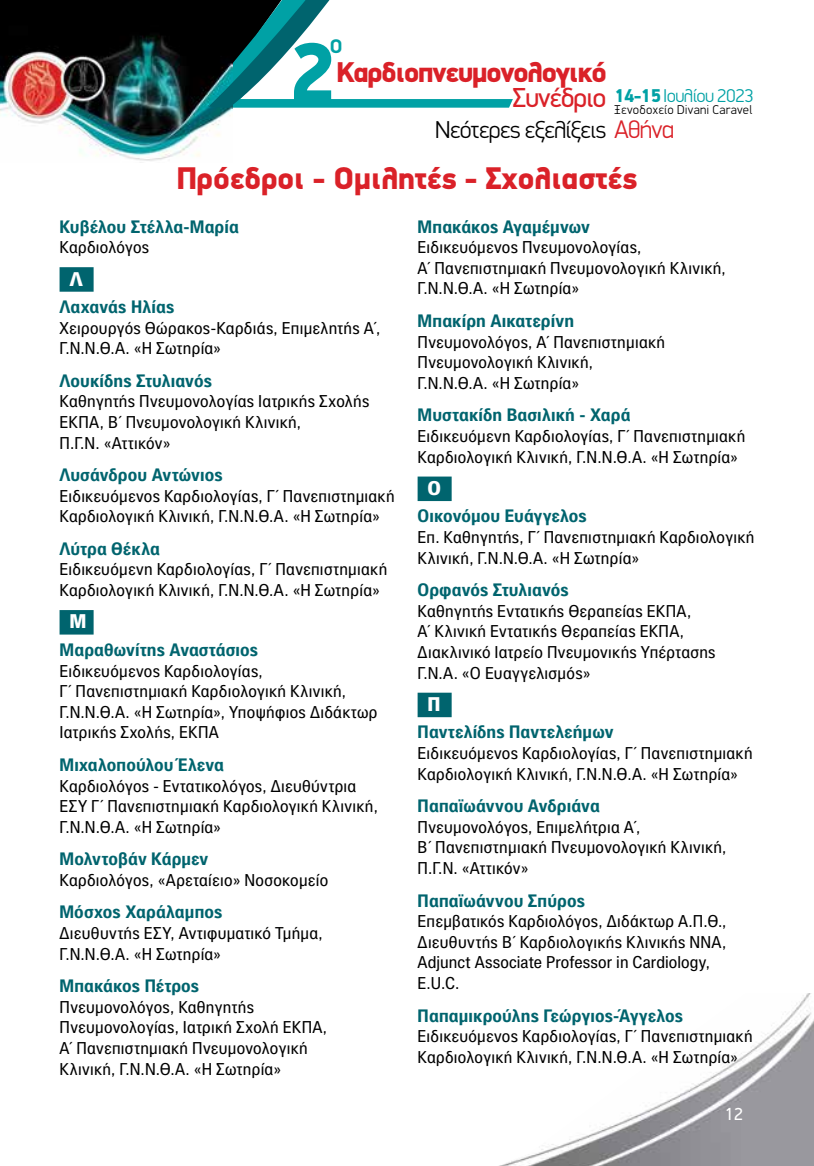
<style>
.page{position:relative;width:814px;height:1166px;background:#fff}
.page>*{position:absolute;margin:0;border:0;box-sizing:border-box;transform-origin:0 0}
.t1{font:900 84.35px "PF Din Display";color:#00a1a5}
.t2{font:900 31.5px "PF Din Display";letter-spacing:-.005em;color:#da2128}
.t3{font:900 28.7px "PF Din Display";letter-spacing:-.04em;color:#da2128}
.t4{font:27.65px "PF Din Display";letter-spacing:-.04em;color:#da2128}
.t5{font:300 24.5px "PF Din Display";letter-spacing:-.03em;color:#000}
.t6{font:700 19.78px "PF Din Display";color:#00a1a5}
.t7{font:900 19.25px "PF Paperback";color:#fff}
.t8{font:300 18.55px "PF Din Display";letter-spacing:-.03em;color:#00a1a5}
.t9{font:700 17.5px "PF Paperback";letter-spacing:.01em;color:#00646e}
.t10{font:17.5px "PF Din Display";color:#fff}
.t11{font:16.62px/20.7px "PF Paperback";letter-spacing:.02em;color:#000}
.t12{font:300 12.78px "PF Din Display";letter-spacing:.02em;color:#000}
.s1{font-weight:900}
.s2{font-size:25.55px;color:#da2128}
</style>
<div class="page">
<img style="left:499px;top:993px;width:315px;height:173px">
<img style="left:65px;top:130px;width:155px;height:31px">
<img style="left:0;top:0;width:513px;height:130px">
<div style="left:60px;top:267px;width:34px;height:25px;background:#00646e"></div>
<div style="left:60px;top:610px;width:34px;height:24px;background:#00646e"></div>
<div style="left:417px;top:476px;width:34px;height:25px;background:#00646e"></div>
<div style="left:417px;top:693px;width:34px;height:24px;background:#00646e"></div>
<p class="t6" style="left:330px;top:34px;width:14px">o</p>
<h1 class="t1" style="left:289px;top:21px;width:48px">2</h1>
<h3 class="t3" style="left:336px;top:54px;width:271px">Καρδιοπνευμονολογικό</h3>
<h3 class="t4" style="left:512px;top:81px;width:95px">Συνέδριο</h3>
<p class="t8" style="left:614px;top:84px;width:141px"><span class="s1">14-15</span>Ιουλίου 2023</p>
<p class="t12" style="left:614px;top:102px;width:140px">Ξενοδοχείο Divani Caravel</p>
<h3 class="t5" style="left:435px;top:115px;width:240px">Νεότερες εξελίξεις <span class="s2">Αθήνα</span></h3>
<h2 class="t2" style="left:176px;top:159px;width:462px">Πρόεδροι - Ομιλητές - Σχολιαστές</h2>
<p class="t9" style="left:60px;top:215px;width:181px">Kυβέλου Στέλλα-Μαρία</p>
<p class="t11" style="left:60px;top:236px;width:91px">Καρδιολόγος</p>
<p class="t7" style="left:69px;top:267px;width:15px">Λ</p>
<p class="t9" style="left:60px;top:296px;width:116px">Λαχανάς Ηλίας</p>
<p class="t11" style="left:60px;top:317px;width:322px">Χειρουργός Θώρακος-Καρδιάς, Επιμελητής Α΄,<br>Γ.Ν.Ν.Θ.Α. «Η Σωτηρία»</p>
<p class="t9" style="left:60px;top:369px;width:154px">Λουκίδης Στυλιανός</p>
<p class="t11" style="left:60px;top:391px;width:311px">Καθηγητής Πνευμονολογίας Ιατρικής Σχολής<br>ΕΚΠΑ, Β΄ Πνευμονολογική Κλινική,<br>Π.Γ.Ν. «Αττικόν»</p>
<p class="t9" style="left:60px;top:464px;width:165px">Λυσάνδρου Αντώνιος</p>
<p class="t11" style="left:60px;top:485px;width:336px">Ειδικευόμενος Καρδιολογίας, Γ΄ Πανεπιστημιακή<br>Καρδιολογική Κλινική, Γ.Ν.Ν.Θ.Α. «Η Σωτηρία»</p>
<p class="t9" style="left:60px;top:537px;width:102px">Λύτρα Θέκλα</p>
<p class="t11" style="left:60px;top:559px;width:329px">Ειδικευόμενη Καρδιολογίας, Γ΄ Πανεπιστημιακή<br>Καρδιολογική Κλινική, Γ.Ν.Ν.Θ.Α. «Η Σωτηρία»</p>
<p class="t7" style="left:69px;top:610px;width:19px">Μ</p>
<p class="t9" style="left:60px;top:639px;width:200px">Μαραθωνίτης Αναστάσιος</p>
<p class="t11" style="left:60px;top:660px;width:319px">Ειδικευόμενος Καρδιολογίας,<br>Γ΄ Πανεπιστημιακή Καρδιολογική Κλινική, Γ.Ν.Ν.Θ.Α. «Η Σωτηρία», Υποψήφιος Διδάκτωρ Ιατρικής Σχολής, ΕΚΠΑ</p>
<p class="t9" style="left:60px;top:754px;width:166px">Μιχαλοπούλου Έλενα</p>
<p class="t11" style="left:60px;top:775px;width:320px">Καρδιολόγος - Εντατικολόγος, Διευθύντρια<br>ΕΣΥ Γ΄ Πανεπιστημιακή Καρδιολογική Κλινική,<br>Γ.Ν.Ν.Θ.Α. «Η Σωτηρία»</p>
<p class="t9" style="left:60px;top:848px;width:150px">Μολντοβάν Κάρμεν</p>
<p class="t11" style="left:60px;top:869px;width:270px">Καρδιολόγος, «Αρεταίειο» Νοσοκομείο</p>
<p class="t9" style="left:60px;top:901px;width:164px">Μόσχος Χαράλαμπος</p>
<p class="t11" style="left:60px;top:922px;width:265px">Διευθυντής ΕΣΥ, Αντιφυματικό Τμήμα,<br>Γ.Ν.Ν.Θ.Α. «Η Σωτηρία»</p>
<p class="t9" style="left:60px;top:975px;width:141px">Μπακάκος Πέτρος</p>
<p class="t11" style="left:60px;top:996px;width:269px">Πνευμονολόγος, Καθηγητής Πνευμονολογίας, Ιατρική Σχολή ΕΚΠΑ, Α΄ Πανεπιστημιακή Πνευμονολογική Κλινική, Γ.Ν.Ν.Θ.Α. «Η Σωτηρία»</p>
<p class="t9" style="left:417px;top:215px;width:174px">Μπακάκος Αγαμέμνων</p>
<p class="t11" style="left:417px;top:236px;width:310px">Ειδικευόμενος Πνευμονολογίας,<br>Α΄ Πανεπιστημιακή Πνευμονολογική Κλινική,<br>Γ.Ν.Ν.Θ.Α. «Η Σωτηρία»</p>
<p class="t9" style="left:417px;top:310px;width:158px">Μπακίρη Αικατερίνη</p>
<p class="t11" style="left:417px;top:331px;width:249px">Πνευμονολόγος, Α΄ Πανεπιστημιακή<br>Πνευμονολογική Κλινική,<br>Γ.Ν.Ν.Θ.Α. «Η Σωτηρία»</p>
<p class="t9" style="left:417px;top:404px;width:214px">Μυστακίδη Βασιλική - Χαρά</p>
<p class="t11" style="left:417px;top:425px;width:329px">Ειδικευόμενη Καρδιολογίας, Γ΄ Πανεπιστημιακή<br>Καρδιολογική Κλινική, Γ.Ν.Ν.Θ.Α. «Η Σωτηρία»</p>
<p class="t7" style="left:427px;top:476px;width:15px">Ο</p>
<p class="t9" style="left:417px;top:505px;width:171px">Οικονόμου Ευάγγελος</p>
<p class="t11" style="left:417px;top:526px;width:338px">Επ. Καθηγητής, Γ΄ Πανεπιστημιακή Καρδιολογική<br>Κλινική, Γ.Ν.Ν.Θ.Α. «Η Σωτηρία»</p>
<p class="t9" style="left:417px;top:579px;width:153px">Ορφανός Στυλιανός</p>
<p class="t11" style="left:417px;top:600px;width:299px">Καθηγητής Εντατικής Θεραπείας ΕΚΠΑ,<br>Α΄ Κλινική Εντατικής Θεραπείας ΕΚΠΑ, Διακλινικό Ιατρείο Πνευμονικής Υπέρτασης Γ.Ν.Α. «Ο Ευαγγελισμός»</p>
<p class="t7" style="left:427px;top:692px;width:15px">Π</p>
<p class="t9" style="left:417px;top:721px;width:197px">Παντελίδης Παντελεήμων</p>
<p class="t11" style="left:417px;top:742px;width:336px">Ειδικευόμενος Καρδιολογίας, Γ΄ Πανεπιστημιακή<br>Καρδιολογική Κλινική, Γ.Ν.Ν.Θ.Α. «Η Σωτηρία»</p>
<p class="t9" style="left:417px;top:795px;width:183px">Παπαϊωάννου Ανδριάνα</p>
<p class="t11" style="left:417px;top:816px;width:310px">Πνευμονολόγος, Επιμελήτρια Α΄,<br>Β΄ Πανεπιστημιακή Πνευμονολογική Κλινική,<br>Π.Γ.Ν. «Αττικόν»</p>
<p class="t9" style="left:417px;top:889px;width:169px">Παπαϊωάννου Σπύρος</p>
<p class="t11" style="left:417px;top:910px;width:310px">Επεμβατικός Καρδιολόγος, Διδάκτωρ Α.Π.Θ., Διευθυντής Β΄ Καρδιολογικής Κλινικής ΝΝΑ, Adjunct Associate Professor in Cardiology, E.U.C.</p>
<p class="t9" style="left:417px;top:1004px;width:267px">Παπαμικρούλης Γεώργιος-Άγγελος</p>
<p class="t11" style="left:417px;top:1025px;width:336px">Ειδικευόμενος Καρδιολογίας, Γ΄ Πανεπιστημιακή<br>Καρδιολογική Κλινική, Γ.Ν.Ν.Θ.Α. «Η Σωτηρία»</p>
<p class="t10" style="left:724px;top:1103px;width:20px">12</p>
</div>
